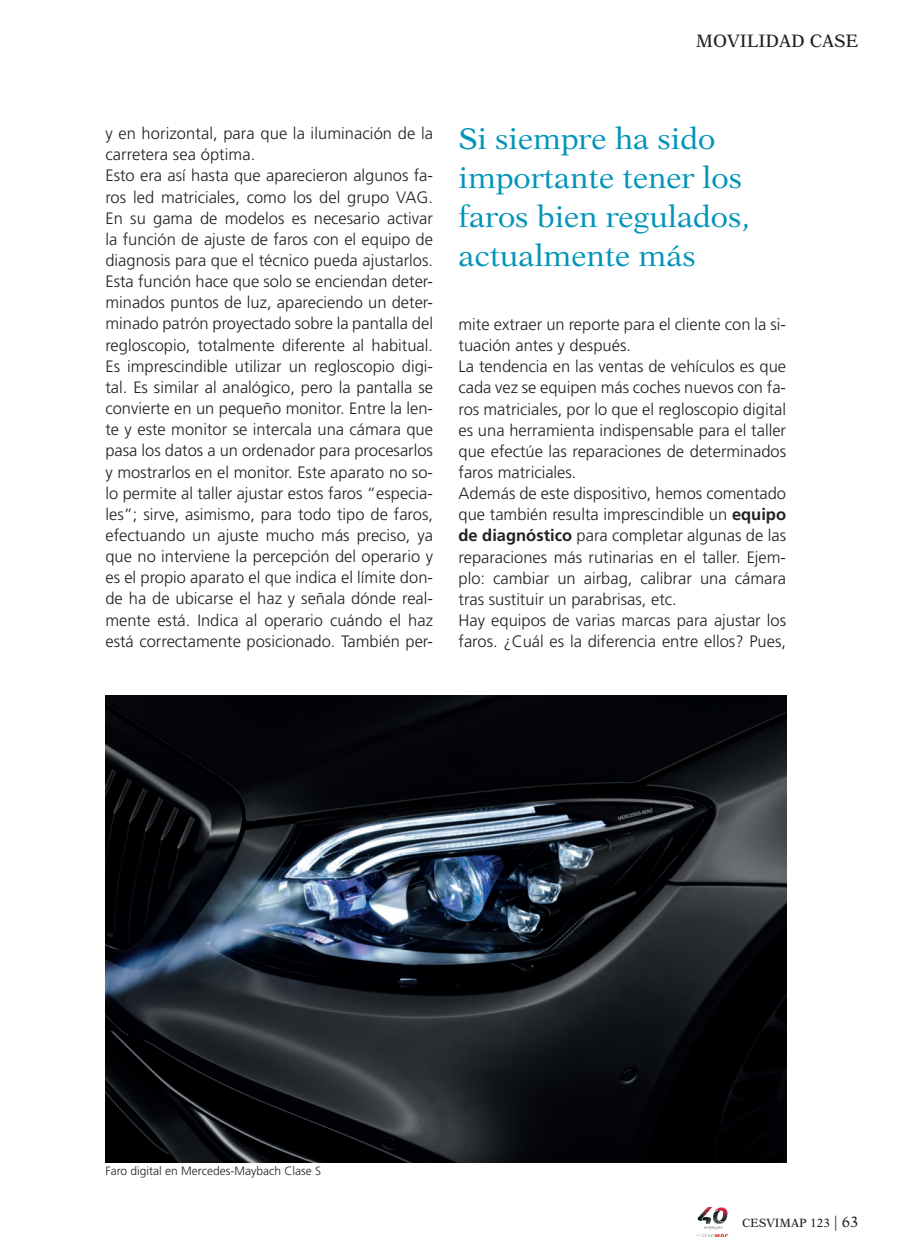
<style>
.page{position:relative;width:924px;height:1249px;background:#fff}
.page>*{position:absolute;margin:0;border:0;box-sizing:border-box;transform-origin:0 0}
.t1{font:30px/39px "New Aster LT Std";color:#0094b9}
.t2{font:18px "New Aster LT Std";color:#231f20}
.t3{font:300 16.5px/21.1px "Frutiger LT Std";color:#231f20}
.t4{font:300 12px "Frutiger LT Std";color:#231f20}
.t5{font:12px "New Aster LT Std";color:#231f20}
.s1{font-weight:700}
.s2{font-size:15px}
</style>
<div class="page">
<img style="left:105px;top:695px;width:681px;height:467px">
<img style="left:696px;top:1207px;width:33px;height:29px">
<p class="t2" style="left:695px;top:30px;width:164px">MOVILIDAD CASE</p>
<p class="t3" style="left:105px;top:123px;width:329px">y en horizontal, para que la iluminación de la carretera sea óptima.<br>Esto era así hasta que aparecieron algunos fa&shy;ros led matriciales, como los del grupo VAG.<br>En su gama de modelos es necesario activar la función de ajuste de faros con el equipo de diagnosis para que el técnico pueda ajustarlos.<br>Esta función hace que solo se enciendan deter&shy;minados puntos de luz, apareciendo un deter&shy;minado patrón proyectado sobre la pantalla del regloscopio, totalmente diferente al habitual.<br>Es imprescindible utilizar un regloscopio digi&shy;tal. Es similar al analógico, pero la pantalla se convierte en un pequeño monitor. Entre la len&shy;te y este monitor se intercala una cámara que pasa los datos a un ordenador para procesarlos y mostrarlos en el monitor. Este aparato no so&shy;lo permite al taller ajustar estos faros “especia&shy;les”; sirve, asimismo, para todo tipo de faros, efectuando un ajuste mucho más preciso, ya que no interviene la percepción del operario y es el propio aparato el que indica el límite don&shy;de ha de ubicarse el haz y señala dónde real&shy;mente está. Indica al operario cuándo el haz está correctamente posicionado. También per-</p>
<h1 class="t1" style="left:458px;top:120px;width:293px">Si siempre ha sido importante tener los faros bien regulados, actualmente más</h1>
<p class="t3" style="left:458px;top:314px;width:329px">mite extraer un reporte para el cliente con la si&shy;tuación antes y después.<br>La tendencia en las ventas de vehículos es que cada vez se equipen más coches nuevos con fa&shy;ros matriciales, por lo que el regloscopio digital es una herramienta indispensable para el taller que efectúe las reparaciones de determinados faros matriciales.<br>Además de este dispositivo, hemos comentado que también resulta imprescindible un <span class="s1">equipo de diagnóstico</span> para completar algunas de las reparaciones más rutinarias en el taller. Ejem&shy;plo: cambiar un airbag, calibrar una cámara tras sustituir un parabrisas, etc.<br>Hay equipos de varias marcas para ajustar los faros. ¿Cuál es la diferencia entre ellos? Pues,</p>
<p class="t4" style="left:105px;top:1164px;width:217px">Faro digital en Mercedes-Maybach Clase S</p>
<p class="t5" style="left:742px;top:1215px;width:118px">CESVIMAP 123 <span class="s2">| 63</span></p>
</div>
